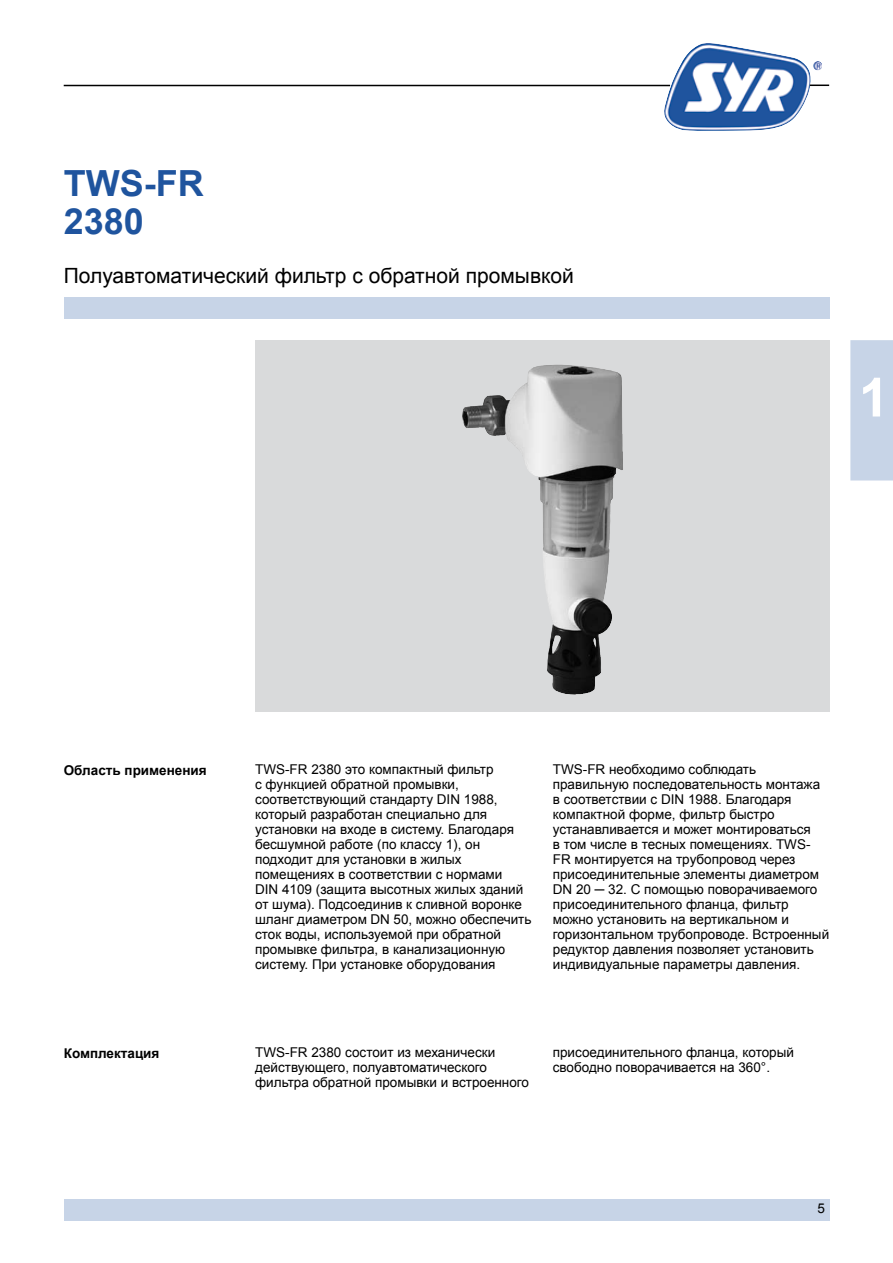
<style>
.page{position:relative;width:893px;height:1263px;background:#fff}
.page>*{position:absolute;margin:0;border:0;box-sizing:border-box;transform-origin:0 0}
.t1{font:700 54px "Arial";color:#fff}
.t2{font:700 36px/37.5px "Arial";color:#1f549e}
.t3{font:21px "Arial";color:#000}
.t4{font:13.5px/15px "Arial";color:#000}
.t5{font:700 13.5px "Arial";color:#000}
</style>
<div class="page">
<div style="left:64px;top:298px;width:765px;height:21px;background:#c7d4e7"></div>
<div style="left:64px;top:1199px;width:765px;height:21px;background:#c7d4e7"></div>
<img style="left:663px;top:43px;width:159px;height:87px">
<hr style="left:64px;top:85px;width:606px;height:1px;background:#000">
<svg style="left:810px;top:85px;width:19px;height:1px"></svg>
<div style="left:255px;top:340px;width:574px;height:371px;background:#d9dadb"></div>
<img style="left:542px;top:468px;width:74px;height:227px">
<div style="left:850px;top:340px;width:43px;height:140px;background:#c7d4e7"></div>
<h2 class="t2" style="left:64px;top:166px;width:141px">TWS-FR<br>2380</h2>
<h3 class="t3" style="left:64px;top:262px;width:512px">Полуавтоматический фильтр с обратной промывкой</h3>
<h1 class="t1" style="left:859px;top:362px;width:32px">1</h1>
<p class="t5" style="left:64px;top:762px;width:144px">Область применения</p>
<p class="t5" style="left:64px;top:1044px;width:97px">Комплектация</p>
<p class="t4" style="left:255px;top:762px;width:278px">TWS-FR 2380 это компактный фильтр<br>с функцией обратной промывки, соответствующий стандарту DIN 1988, который разработан специально для установки на входе в систему. Благодаря бесшумной работе (по классу 1), он подходит для установки в жилых помещениях в соответствии с нормами<br>DIN 4109 (защита высотных жилых зданий от шума). Подсоединив к сливной воронке шланг диаметром DN 50, можно обеспечить сток воды, используемой при обратной промывке фильтра, в канализационную систему. При установке оборудования</p>
<p class="t4" style="left:553px;top:762px;width:278px">TWS-FR необходимо соблюдать правильную последовательность монтажа в соответствии с DIN 1988. Благодаря компактной форме, фильтр быстро устанавливается и может монтироваться<br>в том числе в тесных помещениях. TWS-FR монтируется на трубопровод через присоединительные элементы диаметром DN 20 ─ 32. С помощью поворачиваемого присоединительного фланца, фильтр можно установить на вертикальном и горизонтальном трубопроводе. Встроенный редуктор давления позволяет установить индивидуальные параметры давления.</p>
<p class="t4" style="left:255px;top:1045px;width:275px">TWS-FR 2380 состоит из механически действующего, полуавтоматического фильтра обратной промывки и встроенного</p>
<p class="t4" style="left:553px;top:1045px;width:243px">присоединительного фланца, который свободно поворачивается на 360°.</p>
</div>
